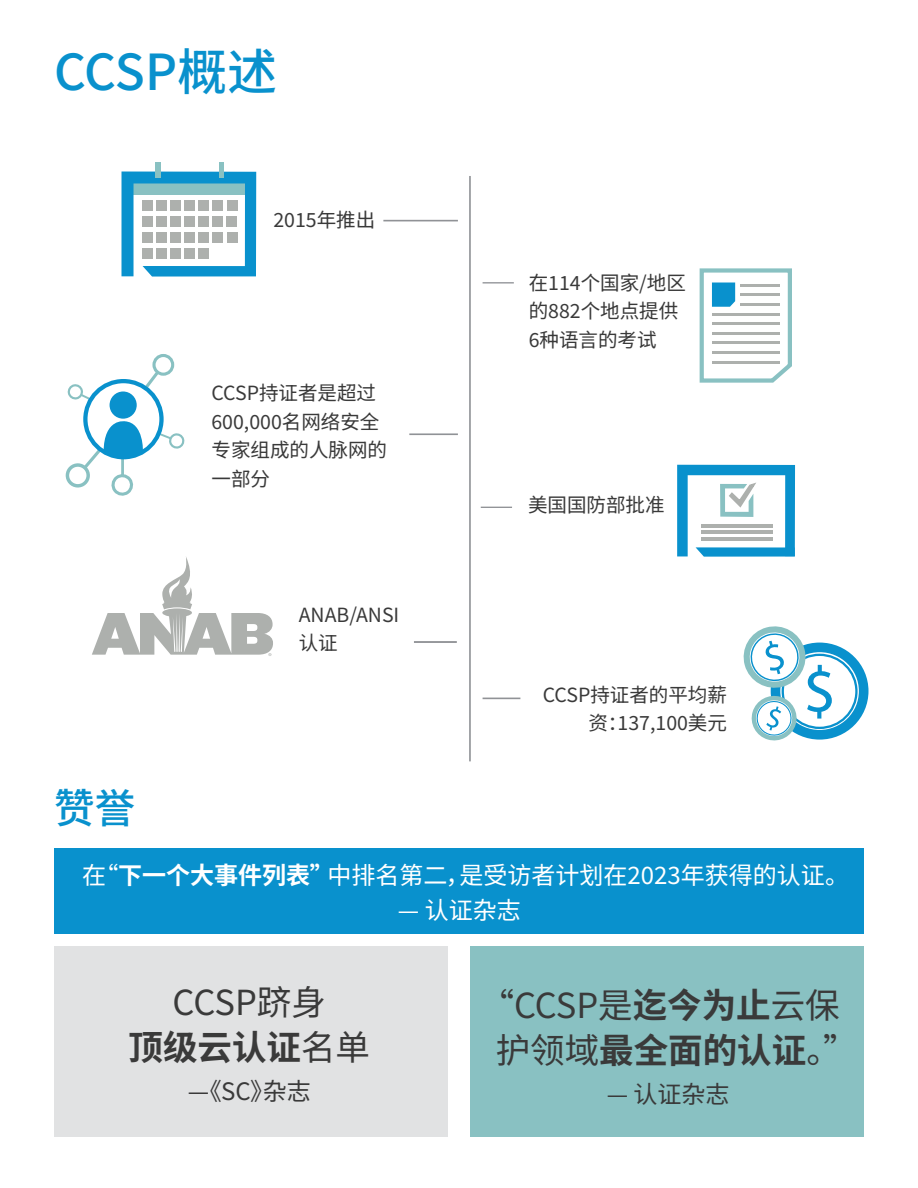
<style>
.page{position:relative;width:918px;height:1188px;background:#fff}
.page>*{position:absolute;margin:0;border:0;box-sizing:border-box;transform-origin:0 0}
.t1{font:100 49.5px "Noto Sans SC";letter-spacing:.005em;color:#0991cd}
.t2{font:100 40.5px "Noto Sans SC";color:#0991cd}
.t3{font:100 34.5px/45px "Noto Sans SC";color:#3a3a3a;text-align:center}
.t4{font:100 24px "Noto Sans SC";color:#fff}
.t5{font:100 24px "Noto Sans SC";color:#3a3a3a}
.t6{font:100 19.5px/28.5px "Noto Sans SC";color:#3a3a3a}
</style>
<div class="page">
<hr style="left:469px;top:176px;width:2px;height:585px;background:#909296">
<hr style="left:383px;top:220px;width:75px;height:1px;background:#909296">
<div style="left:471px;top:946px;width:393px;height:191px;background:#89c1c2"></div>
<div style="left:54px;top:946px;width:393px;height:191px;background:#e1e2e3"></div>
<div style="left:54px;top:848px;width:810px;height:86px;background:#0991cd"></div>
<hr style="left:483px;top:698px;width:37px;height:1px;background:#909296">
<hr style="left:414px;top:641px;width:43px;height:2px;background:#909296">
<hr style="left:481px;top:507px;width:31px;height:1px;background:#909296">
<svg style="left:121px;top:172px;width:135px;height:105px"></svg>
<div style="left:142px;top:200px;width:11px;height:10px;background:#adb0ad"></div>
<div style="left:156px;top:200px;width:11px;height:10px;background:#adb0ad"></div>
<div style="left:170px;top:200px;width:11px;height:10px;background:#adb0ad"></div>
<div style="left:184px;top:200px;width:11px;height:10px;background:#adb0ad"></div>
<div style="left:198px;top:200px;width:10px;height:10px;background:#adb0ad"></div>
<div style="left:212px;top:200px;width:11px;height:10px;background:#adb0ad"></div>
<div style="left:227px;top:200px;width:10px;height:10px;background:#adb0ad"></div>
<div style="left:142px;top:217px;width:11px;height:10px;background:#adb0ad"></div>
<div style="left:156px;top:217px;width:10px;height:10px;background:#adb0ad"></div>
<div style="left:170px;top:217px;width:11px;height:10px;background:#adb0ad"></div>
<div style="left:184px;top:217px;width:10px;height:10px;background:#adb0ad"></div>
<div style="left:198px;top:216px;width:10px;height:10px;background:#adb0ad"></div>
<div style="left:212px;top:216px;width:10px;height:10px;background:#adb0ad"></div>
<div style="left:227px;top:216px;width:10px;height:10px;background:#adb0ad"></div>
<div style="left:142px;top:232px;width:11px;height:10px;background:#adb0ad"></div>
<div style="left:156px;top:232px;width:10px;height:10px;background:#adb0ad"></div>
<div style="left:170px;top:232px;width:11px;height:10px;background:#adb0ad"></div>
<div style="left:184px;top:232px;width:11px;height:10px;background:#adb0ad"></div>
<div style="left:198px;top:232px;width:10px;height:10px;background:#adb0ad"></div>
<div style="left:212px;top:232px;width:11px;height:10px;background:#adb0ad"></div>
<div style="left:227px;top:232px;width:10px;height:10px;background:#adb0ad"></div>
<div style="left:142px;top:248px;width:11px;height:10px;background:#adb0ad"></div>
<div style="left:156px;top:248px;width:10px;height:10px;background:#adb0ad"></div>
<div style="left:170px;top:248px;width:11px;height:10px;background:#adb0ad"></div>
<div style="left:184px;top:248px;width:11px;height:10px;background:#adb0ad"></div>
<div style="left:198px;top:248px;width:10px;height:10px;background:#adb0ad"></div>
<div style="left:155px;top:162px;width:5px;height:15px;background:#89c1c2"></div>
<div style="left:219px;top:162px;width:5px;height:16px;background:#89c1c2"></div>
<svg style="left:139px;top:371px;width:19px;height:27px"></svg>
<svg style="left:154px;top:355px;width:19px;height:19px"></svg>
<div style="left:152px;top:354px;width:22px;height:22px;border:3px solid #89c1c2;border-radius:50%"></div>
<svg style="left:67px;top:465px;width:21px;height:21px"></svg>
<div style="left:65px;top:463px;width:25px;height:25px;border:3px solid #89c1c2;border-radius:50%"></div>
<svg style="left:153px;top:433px;width:32px;height:16px"></svg>
<svg style="left:67px;top:384px;width:32px;height:19px"></svg>
<svg style="left:85px;top:381px;width:76px;height:76px"></svg>
<div style="left:83px;top:379px;width:81px;height:80px;border:4px solid #0991cd;border-radius:50%"></div>
<div style="left:110px;top:392px;width:27px;height:27px;background:#0991cd;border-radius:50%"></div>
<svg style="left:80px;top:418px;width:64px;height:78px"></svg>
<svg style="left:92px;top:557px;width:181px;height:99px"></svg>
<hr style="left:409px;top:433px;width:49px;height:2px;background:#909296">
<svg style="left:677px;top:465px;width:118px;height:92px"></svg>
<hr style="left:702px;top:531px;width:71px;height:3px;background:#adb0ad">
<hr style="left:702px;top:524px;width:71px;height:4px;background:#adb0ad">
<svg style="left:776px;top:647px;width:88px;height:88px"></svg>
<div style="left:771px;top:643px;width:98px;height:97px;border:10px solid #0991cd;border-radius:50%"></div>
<svg style="left:743px;top:626px;width:89px;height:115px"></svg>
<svg style="left:699px;top:268px;width:93px;height:115px"></svg>
<hr style="left:712px;top:341px;width:67px;height:3px;background:#adb0ad">
<hr style="left:712px;top:351px;width:67px;height:3px;background:#adb0ad">
<hr style="left:712px;top:361px;width:67px;height:2px;background:#adb0ad">
<hr style="left:483px;top:282px;width:31px;height:1px;background:#909296">
<h1 class="t1" style="left:54px;top:44px;width:224px">CCSP概述</h1>
<h2 class="t2" style="left:54px;top:786px;width:83px">赞誉</h2>
<p class="t6" style="left:273px;top:206px;width:103px">2015年推出</p>
<p class="t6" style="left:212px;top:379px;width:177px">CCSP持证者是超过<br>600,000名网络安全专家组成的人脉网的一部分</p>
<p class="t6" style="left:299px;top:601px;width:102px">ANAB/ANSI认证</p>
<p class="t6" style="left:529px;top:269px;width:159px">在114个国家/地区的882个地点提供<br>6种语言的考试</p>
<p class="t6" style="left:528px;top:491px;width:138px">美国国防部批准</p>
<p class="t6" style="left:543px;top:681px;width:186px;text-align:right">CCSP持证者的平均薪资：137,100美元</p>
<p class="t4" style="left:82px;top:862px;width:768px">在“下一个大事件列表”中排名第二，是受访者计划在2023年获得的认证。</p>
<p class="t4" style="left:398px;top:896px;width:124px">— 认证杂志</p>
<h3 class="t3" style="left:129px;top:981px;width:243px">CCSP跻身<br>顶级云认证名单</h3>
<p class="t5" style="left:188px;top:1078px;width:125px">—《SC》杂志</p>
<h3 class="t3" style="left:480px;top:983px;width:379px">“CCSP是迄今为止云保护领域最全面的认证。”</h3>
<p class="t5" style="left:607px;top:1081px;width:124px">— 认证杂志</p>
</div>
